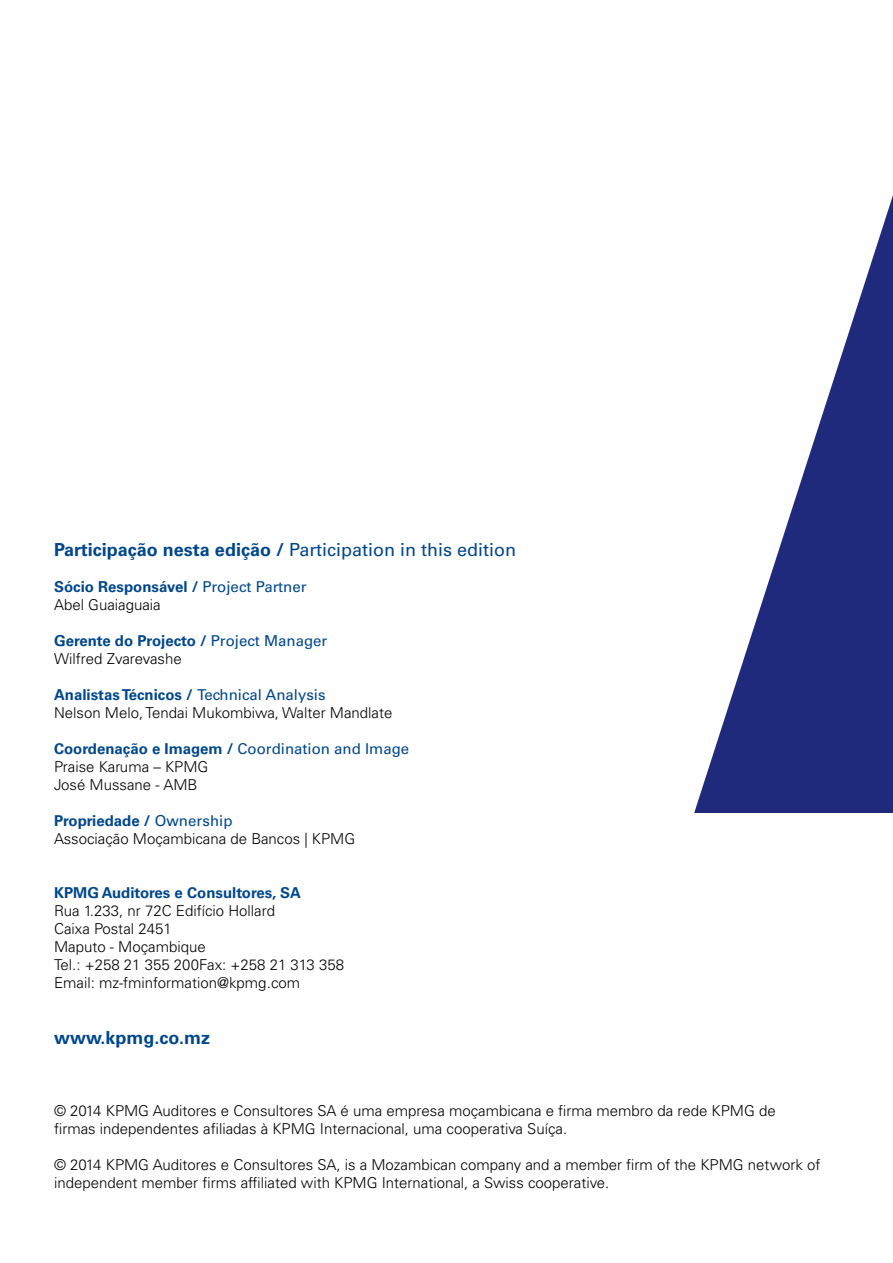
<style>
.page{position:relative;width:893px;height:1263px;background:#fff}
.page>*{position:absolute;margin:0;border:0;box-sizing:border-box;transform-origin:0 0}
.t1{font:18px "Univers LT Std";color:#00478c}
.t2{font:700 18px "Univers LT Std";color:#00478c}
.t3{font:300 15px/18px "Univers LT Std";color:#000}
.t4{font:700 15px/18px "Univers LT Std";color:#00478c}
.s1{font-weight:700}
.s2{font-weight:400}
.s3{font-weight:300;color:#000}
.s4{font-weight:700;color:#00478c}
.s5{font-weight:400;color:#00478c}
</style>
<div class="page">
<svg style="left:694px;top:195px;width:199px;height:618px"></svg>
<p class="t1" style="left:54px;top:539px;width:464px"><span class="s1">Participação nesta edição /</span> Participation in this edition</p>
<p class="t4" style="left:54px;top:578px;width:254px">Sócio Responsável / <span class="s2">Project Partner<br></span><span class="s3">Abel Guaiaguaia</span></p>
<p class="t4" style="left:54px;top:632px;width:275px">Gerente do Projecto / <span class="s2">Project Manager<br></span><span class="s3">Wilfred Zvarevashe</span></p>
<p class="t3" style="left:54px;top:686px;width:340px"><span class="s4">Analistas Técnicos /</span> <span class="s5">Technical Analysis<br></span>Nelson Melo, Tendai Mukombiwa, Walter Mandlate</p>
<p class="t3" style="left:54px;top:740px;width:357px"><span class="s4">Coordenação e Imagem /</span> <span class="s5">Coordination and Image<br></span>Praise Karuma – KPMG<br>José Mussane - AMB</p>
<p class="t3" style="left:54px;top:812px;width:303px"><span class="s4">Propriedade /</span> <span class="s5">Ownership<br></span>Associação Moçambicana de Bancos | KPMG</p>
<p class="t4" style="left:54px;top:884px;width:249px">KPMG Auditores e Consultores, SA</p>
<p class="t3" style="left:54px;top:902px;width:292px">Rua 1.233, nr 72C Edifício Hollard<br>Caixa Postal 2451<br>Maputo - Moçambique<br>Tel.: +258 21 355 200Fax: +258 21 313 358<br>Email: mz-fminformation@kpmg.com</p>
<p class="t2" style="left:54px;top:1027px;width:158px">www.kpmg.co.mz</p>
<p class="t3" style="left:54px;top:1102px;width:723px">© 2014 KPMG Auditores e Consultores SA é uma empresa moçambicana e firma membro da rede KPMG de firmas independentes afiliadas à KPMG Internacional, uma cooperativa Suíça.</p>
<p class="t3" style="left:54px;top:1156px;width:768px">© 2014 KPMG Auditores e Consultores SA, is a Mozambican company and a member firm of the KPMG network of independent member firms affiliated with KPMG International, a Swiss cooperative.</p>
</div>
